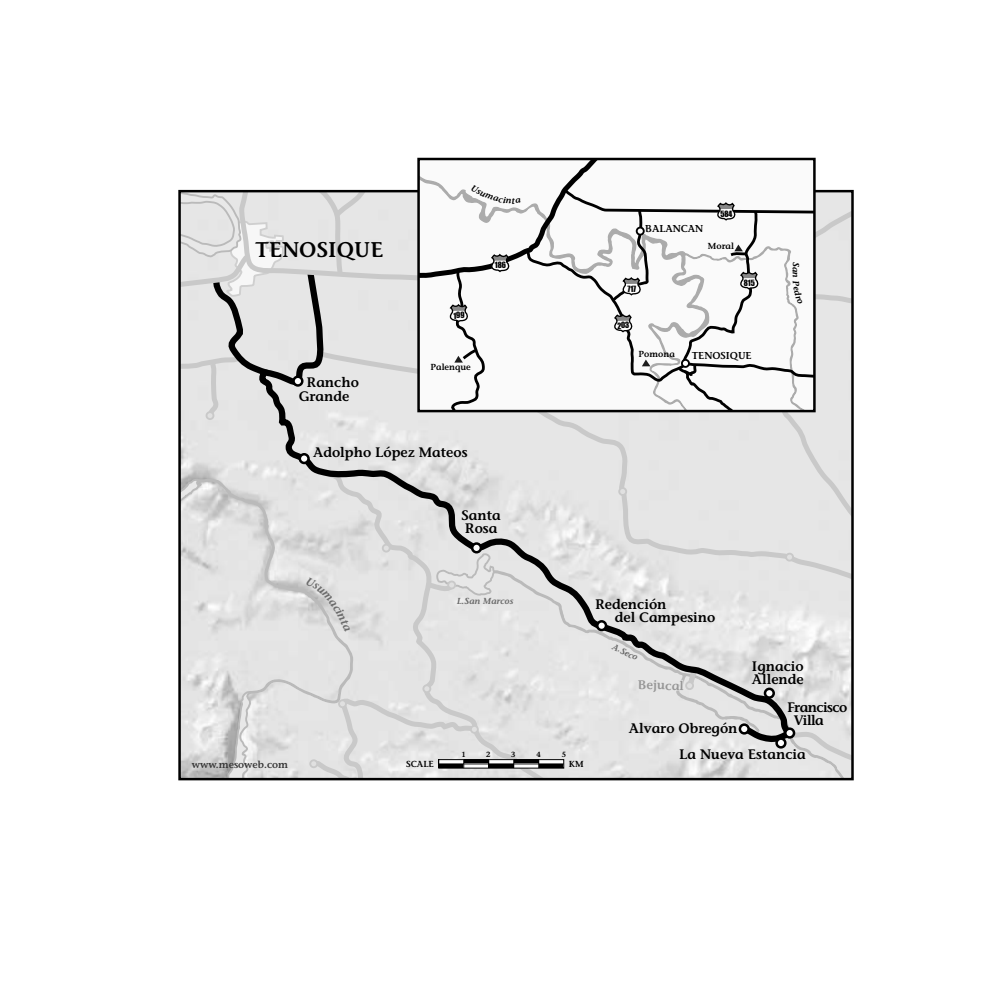
<style>
.page{position:relative;width:1000px;height:1000px;background:#fff}
.page>*{position:absolute;margin:0;border:0;box-sizing:border-box;transform-origin:0 0}
.t1{font:600 21.25px "Stone Informal";letter-spacing:.005em;color:#000}
.t2{font:600 13.75px/13.8px "Stone Informal";color:#000}
.t3{font:600 13.75px/13.8px "Stone Informal";letter-spacing:-.04em;color:#000}
.t4{font:600 12.5px "Stone Informal";color:#969696}
.t5{font:600 10px "Stone Informal";color:#000}
.t6{font:600 10px "Stone Informal";color:#383838}
.t7{font:600 8.75px "Stone Informal";color:#000}
.t8{font:italic 600 8.75px "Stone Informal";color:#6b6b6b}
.t9{font:italic 600 8.75px "Stone Informal";color:#000}
.t10{font:600 7.5px "Stone Informal";color:#000}
</style>
<div class="page">
<svg style="left:181px;top:526px;width:126px;height:251px;background:#ddd"></svg>
<svg style="left:560px;top:589px;width:287px;height:188px;background:#e3e3e3"></svg>
<svg style="left:784px;top:727px;width:67px;height:39px;background:#dfdfdf"></svg>
<svg style="left:795px;top:526px;width:56px;height:63px;background:#e3e3e3"></svg>
<svg style="left:209px;top:526px;width:586px;height:222px;background:#ddd"></svg>
<svg style="left:675px;top:664px;width:24px;height:27px"></svg>
<svg style="left:784px;top:727px;width:11px;height:12px"></svg>
<svg style="left:775px;top:737px;width:12px;height:12px"></svg>
<svg style="left:739px;top:723px;width:11px;height:12px"></svg>
<div style="left:764px;top:688px;width:11px;height:11px;background:#fff;border:2px solid #000;border-radius:50%"></div>
<svg style="left:596px;top:620px;width:11px;height:11px"></svg>
<svg style="left:471px;top:542px;width:11px;height:12px"></svg>
<div style="left:785px;top:553px;width:9px;height:9px;background:#e0e0e0;border:2px solid #c9c9c9;border-radius:50%"></div>
<div style="left:382px;top:544px;width:9px;height:9px;background:#e0e0e0;border:2px solid #c9c9c9;border-radius:50%"></div>
<div style="left:685px;top:681px;width:9px;height:9px;background:#e0e0e0;border:2px solid #c9c9c9;border-radius:50%"></div>
<svg style="left:447px;top:581px;width:9px;height:8px"></svg>
<div style="left:422px;top:684px;width:9px;height:9px;background:#e0e0e0;border:2px solid #c9c9c9;border-radius:50%"></div>
<div style="left:438px;top:760px;width:125px;height:8px;background:#000"></div>
<svg style="left:482px;top:764px;width:6px;height:3px"></svg>
<hr style="left:489px;top:759px;width:25px;height:4px;background:#fff">
<svg style="left:514px;top:764px;width:24px;height:3px"></svg>
<hr style="left:539px;top:759px;width:25px;height:4px;background:#fff">
<div style="left:438px;top:759px;width:126px;height:10px;border:1px solid #000"></div>
<hr style="left:439px;top:763px;width:125px;height:1px;background:#000">
<svg style="left:307px;top:697px;width:175px;height:82px;background:#d9d9d9"></svg>
<svg style="left:306px;top:577px;width:44px;height:55px;background:#d9d9d9"></svg>
<svg style="left:628px;top:653px;width:10px;height:8px"></svg>
<svg style="left:180px;top:159px;width:673px;height:367px"></svg>
<h1 class="t1" style="left:255px;top:237px;width:130px">TENOSIQUE</h1>
<p class="t5" style="left:645px;top:222px;width:60px">BALANCAN</p>
<p class="t7" style="left:708px;top:240px;width:28px">Moral</p>
<p class="t9" style="left:801px;top:272px;width:7px;rotate:90deg">n</p>
<p class="t2" style="left:299px;top:375px;width:62px;text-indent:8px">Rancho<br>Grande</p>
<p class="t7" style="left:430px;top:362px;width:42px">Palenque</p>
<p class="t2" style="left:313px;top:446px;width:156px">Adolpho López Mateos</p>
<p class="t2" style="left:462px;top:508px;width:41px">Santa<br>Rosa</p>
<p class="t7" style="left:639px;top:348px;width:38px">Pomona</p>
<p class="t5" style="left:692px;top:350px;width:61px">TENOSIQUE</p>
<p class="t8" style="left:457px;top:596px;width:58px">L.San Marcos</p>
<p class="t10" style="left:462px;top:750px;width:6px">1</p>
<p class="t10" style="left:486px;top:750px;width:6px">2</p>
<p class="t10" style="left:511px;top:750px;width:6px">3</p>
<p class="t10" style="left:537px;top:750px;width:6px">4</p>
<p class="t10" style="left:562px;top:750px;width:6px">5</p>
<p class="t6" style="left:192px;top:758px;width:98px">www.mesoweb.com</p>
<p class="t7" style="left:569px;top:759px;width:16px">KM</p>
<p class="t7" style="left:406px;top:759px;width:29px">SCALE</p>
<p class="t2" style="left:615px;top:597px;width:102px;text-indent:-20px">Redención<br>del Campesino</p>
<p class="t8" style="left:615px;top:641px;width:19px;rotate:26deg">A.Se</p>
<p class="t4" style="left:638px;top:677px;width:47px;rotate:1deg">Bejucal</p>
<p class="t2" style="left:752px;top:659px;width:53px">Ignacio<br>Allende</p>
<p class="t3" style="left:794px;top:700px;width:55px;text-indent:-7px">Francisco<br>Villa</p>
<p class="t2" style="left:679px;top:716px;width:128px;line-height:26px;text-indent:-50px">Alvaro Obregón<br>La Nueva Estancia</p>
</div>
